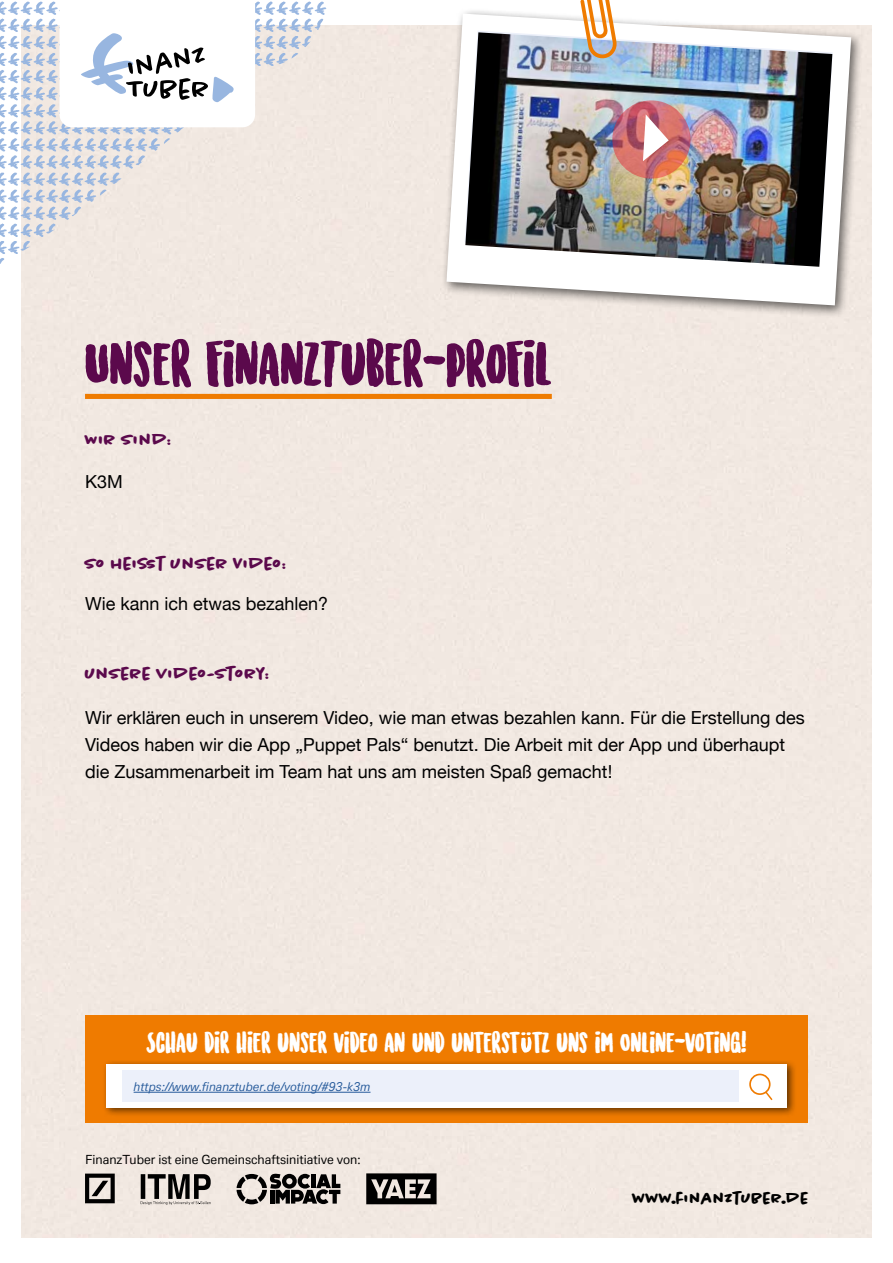
<style>
.page{position:relative;width:893px;height:1263px;background:#fff}
.page>*{position:absolute;margin:0;border:0;box-sizing:border-box;transform-origin:0 0}
.t1{font:58.5px "Sunrise International";letter-spacing:-.005em;color:#5b094c}
.t2{font:27px "Sunrise International";color:#fff}
.t3{font:18px/27px "Helvetica Neue";color:#000}
.t4{font:700 18px "Chantal";color:#5b094c}
.t5{font:700 16.5px "Chantal";color:#000}
.t6{font:12.45px "Deutsche Bank Text";color:#000}
.t7{font:italic 12px "Deutsche Bank Text";color:#275b9b}
</style>
<div class="page">
<div style="left:85px;top:1015px;width:723px;height:108px;background:#ef7b00"></div>
<img style="left:0;top:1px;width:328px;height:263px">
<div style="left:85px;top:394px;width:467px;height:5px;background:#ef7b00"></div>
<div style="left:441px;top:8px;width:423px;height:310px;background:#000;opacity:.6"></div>
<svg style="left:446px;top:14px;width:405px;height:291px"></svg>
<svg style="left:237px;top:1174px;width:103px;height:30px"></svg>
<svg style="left:366px;top:1173px;width:71px;height:31px"></svg>
<svg style="left:85px;top:1173px;width:30px;height:30px"></svg>
<svg style="left:141px;top:1174px;width:70px;height:31px"></svg>
<svg style="left:60px;top:1px;width:195px;height:126px"></svg>
<div style="left:102px;top:1060px;width:694px;height:57px;background:#000;opacity:.6"></div>
<div style="left:106px;top:1064px;width:681px;height:44px;background:#fff"></div>
<div style="left:122px;top:1070px;width:617px;height:32px;background:#ecf0fa"></div>
<hr style="left:134px;top:1092px;width:236px;height:1px;background:#275b9b">
<svg style="left:763px;top:1091px;width:10px;height:10px"></svg>
<div style="left:750px;top:1074px;width:20px;height:20px;background:#fff;border-radius:50%"></div>
<div style="left:749px;top:1073px;width:22px;height:22px;border:2px solid #ef7b00;border-radius:50%"></div>
<img style="left:465px;top:32px;width:367px;height:235px">
<svg style="left:580px;top:0;width:38px;height:59px"></svg>
<svg style="left:612px;top:100px;width:78px;height:79px"></svg>
<svg style="left:643px;top:114px;width:26px;height:47px"></svg>
<svg style="left:521px;top:1032px;width:11px;height:21px"></svg>
<h1 class="t1" style="left:85px;top:337px;width:468px">UNSER FINANZTUBER-PROFIL</h1>
<p class="t4" style="left:85px;top:429px;width:89px">Wir sind:</p>
<p class="t3" style="left:85px;top:467px;width:39px">K3M</p>
<p class="t4" style="left:85px;top:553px;width:204px">so heißt unser Video:</p>
<p class="t3" style="left:85px;top:589px;width:245px">Wie kann ich etwas bezahlen?</p>
<p class="t4" style="left:85px;top:663px;width:187px">unsere video-story:</p>
<p class="t3" style="left:85px;top:703px;width:721px">Wir erklären euch in unserem Video, wie man etwas bezahlen kann. Für die Erstellung des<br>Videos haben wir die App „Puppet Pals“ benutzt. Die Arbeit mit der App und überhaupt die Zusammenarbeit im Team hat uns am meisten Spaß gemacht!</p>
<h2 class="t2" style="left:147px;top:1030px;width:601px">SCHAU DIR HIER UNSER VIDEO AN UND UNTERST TZ UNS IM ONLINE-VOTING!</h2>
<p class="t7" style="left:134px;top:1079px;width:238px">https://www.finanztuber.de/voting/#93-k3m</p>
<p class="t6" style="left:85px;top:1152px;width:277px">FinanzTuber ist eine Gemeinschaftsinitiative von:</p>
<p class="t5" style="left:632px;top:1188px;width:178px">www.finanztuber.de</p>
</div>
